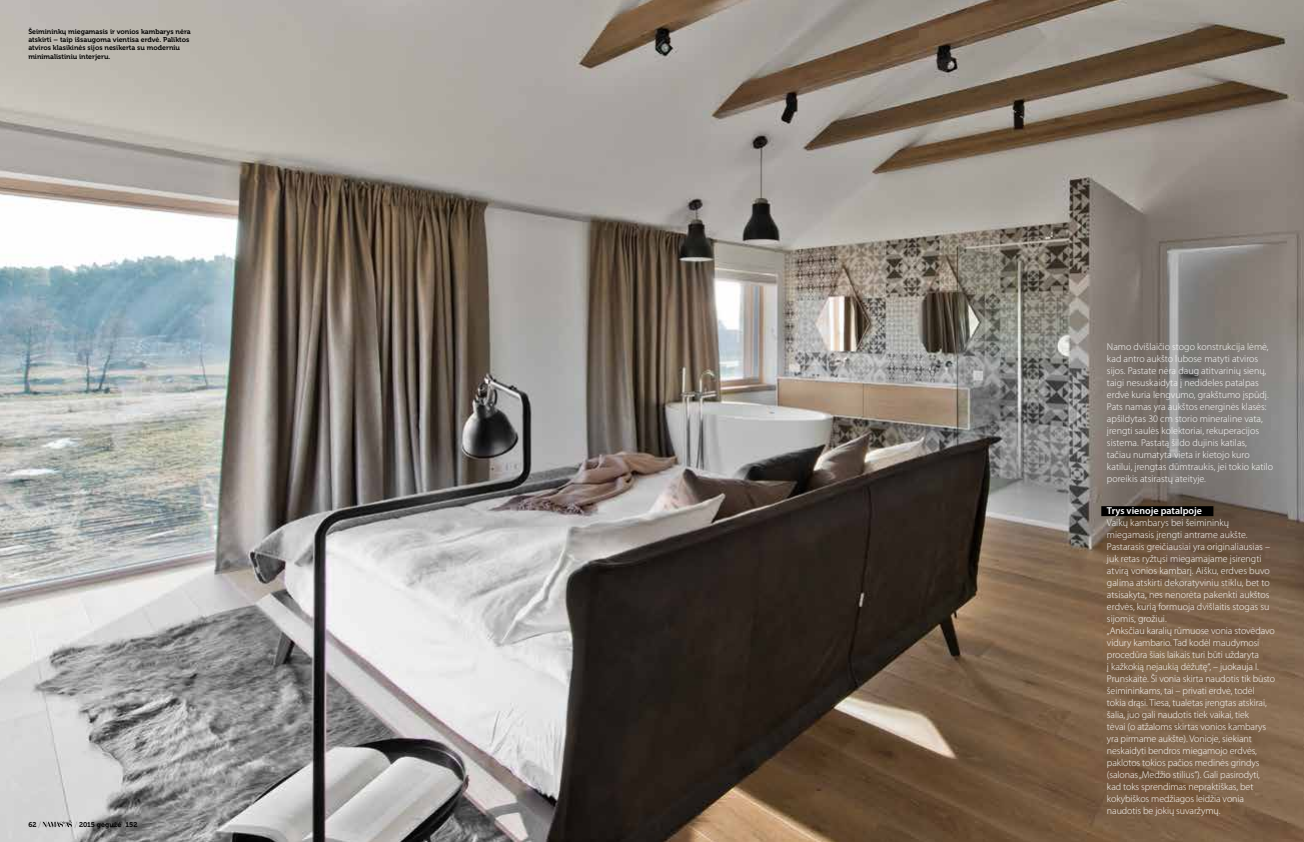
<style>
.page{position:relative;width:1304px;height:842px;background:#fff}
.page>*{position:absolute;margin:0;border:0;box-sizing:border-box;transform-origin:0 0}
.t1{font:300 10px/12px "Myriad Pro";color:#fff}
.t2{font:600 10px "Myriad Pro";color:#fff}
.t3{font:7px/8.4px "Museo 700";color:#000}
.s1{font-family:"Magnel"}
</style>
<div class="page">
<img style="left:0;top:0;width:1304px;height:842px">
<div style="left:1101px;top:506px;width:112px;height:10px;background:#000"></div>
<svg style="left:42px;top:820px;width:30px;height:7px"></svg>
<p class="t3" style="left:28px;top:27px;width:164px">Šeimininkų miegamasis ir vonios kambarys nėra atskirti – taip išsaugoma vientisa erdvė. Paliktos atviros klasikinės sijos nesikerta su moderniu minimalistiniu interjeru.</p>
<p class="t3" style="left:28px;top:820px;width:14px">62 <span class="s1">/</span></p>
<p class="t3" style="left:75px;top:820px;width:64px"><span class="s1">/</span> 2015 gegužė <span class="s1">/</span>152</p>
<p class="t1" style="left:1107px;top:341px;width:168px">Namo dvišlaičio stogo konstrukcija lėmė, kad antro aukšto lubose matyti atviros sijos. Pastate nėra daug atitvarinių sienų, taigi nesuskaidyta į nedideles patalpas erdvė kuria lengvumo, grakštumo įspūdį.<br>Pats namas yra aukštos energinės klasės: apšildytas 30 cm storio mineraline vata, įrengti saulės kolektoriai, rekuperacijos sistema. Pastatą šildo dujinis katilas, tačiau numatyta vieta ir kietojo kuro katilui, įrengtas dūmtraukis, jei tokio katilo poreikis atsirastų ateityje.</p>
<p class="t2" style="left:1107px;top:504px;width:97px">Trys vienoje patalpoje</p>
<p class="t1" style="left:1107px;top:517px;width:170px">Vaikų kambarys bei šeimininkų miegamasis įrengti antrame aukšte.<br>Pastarasis greičiausiai yra originaliausias – juk retas ryžtųsi miegamajame įsirengti atvirą vonios kambarį. Aišku, erdves buvo galima atskirti dekoratyviniu stiklu, bet to atsisakyta, nes nenorėta pakenkti aukštos erdvės, kurią formuoja dvišlaitis stogas su sijomis, grožiui.<br>„Anksčiau karalių rūmuose vonia stovėdavo vidury kambario. Tad kodėl maudymosi procedūra šiais laikais turi būti uždaryta<br>į kažkokią nejaukią dėžutę“, – juokauja I.<br>Prunskaitė. Ši vonia skirta naudotis tik būsto šeimininkams, tai – privati erdvė, todėl tokia drąsi. Tiesa, tualetas įrengtas atskirai, šalia, juo gali naudotis tiek vaikai, tiek<br>tėvai (o atžaloms skirtas vonios kambarys yra pirmame aukšte). Vonioje, siekiant neskaidyti bendros miegamojo erdvės, paklotos tokios pačios medinės grindys (salonas „Medžio stilius“). Gali pasirodyti, kad toks sprendimas nepraktiškas, bet kokybiškos medžiagos leidžia vonia naudotis be jokių suvaržymų.</p>
</div>
